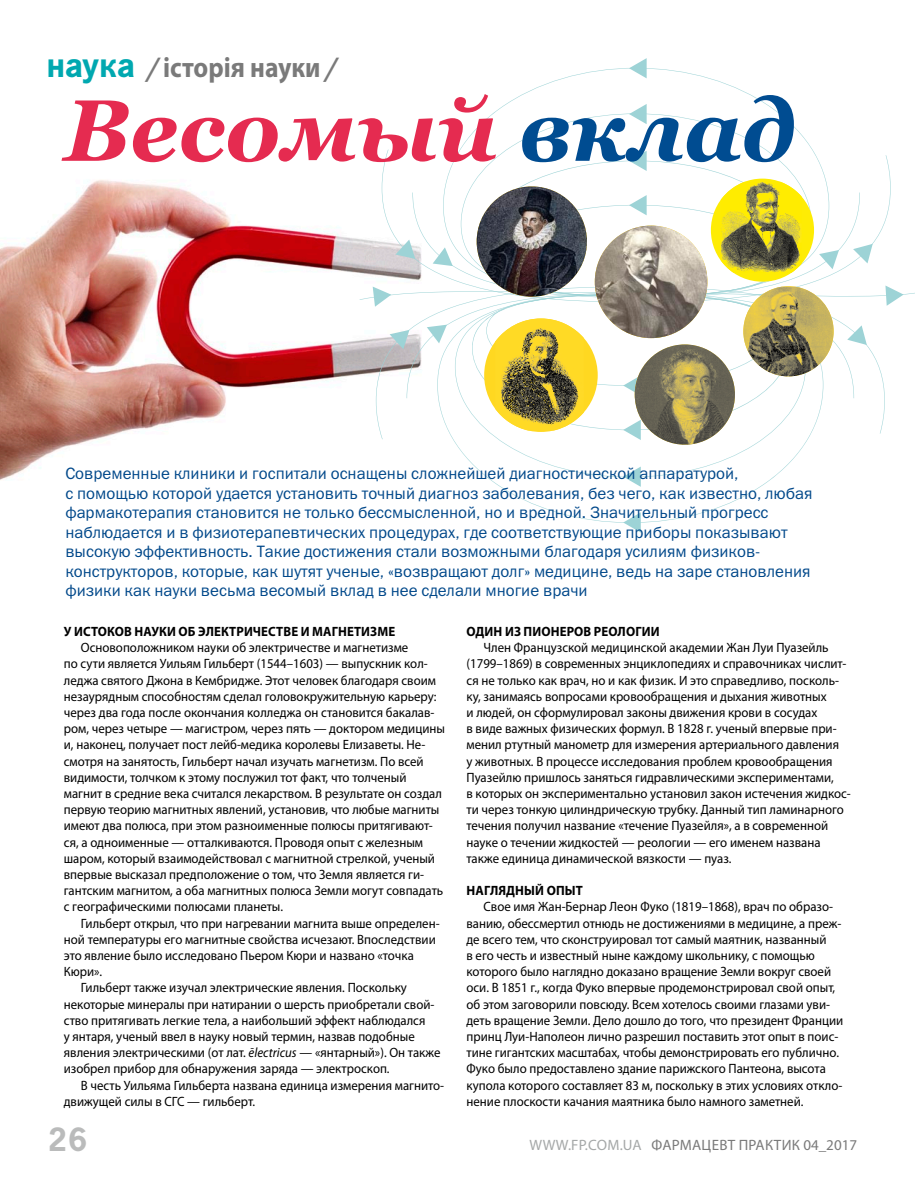
<style>
.page{position:relative;width:915px;height:1178px;background:#fff}
.page>*{position:absolute;margin:0;border:0;box-sizing:border-box;transform-origin:0 0}
.t1{font:italic 700 87px "Georgia";color:#e52b50}
.t2{font:700 34.5px "News Paper C";color:#babbbb}
.t3{font:700 28.5px "Myriad Pro";color:#7a7a7a;scale:.9 1}
.t4{font:16.5px/19.5px "Franklin Gothic Book ITC";color:#00488a}
.t5{font:15px "Myriad Pro";color:#7a7a7a}
.t6{font:15px "Myriad Pro";letter-spacing:.02em;color:#a5a8a8}
.t7{font:13.5px/16.2px "Myriad Pro";color:#000;scale:.95 1}
.t8{font:700 13.5px "Myriad Pro";letter-spacing:.01em;color:#000;scale:.95 1}
.s1{font-family:"News Paper C";font-size:36px;color:#00a8b0}
.s2{font-family:"News Paper C"}
.s3{color:#004c91}
.s4{font-style:italic}
</style>
<div class="page">
<img style="left:0;top:180px;width:359px;height:300px">
<svg style="left:453px;top:440px;width:355px;height:83px"></svg>
<svg style="left:455px;top:440px;width:350px;height:37px"></svg>
<svg style="left:623px;top:466px;width:17px;height:21px"></svg>
<svg style="left:623px;top:512px;width:17px;height:20px"></svg>
<svg style="left:493px;top:68px;width:319px;height:81px"></svg>
<svg style="left:460px;top:113px;width:351px;height:38px"></svg>
<svg style="left:359px;top:151px;width:555px;height:289px"></svg>
<svg style="left:629px;top:104px;width:17px;height:20px"></svg>
<svg style="left:629px;top:58px;width:17px;height:20px"></svg>
<img style="left:594px;top:226px;width:113px;height:112px;border-radius:56px">
<img style="left:476px;top:186px;width:110px;height:111px;border-radius:55px">
<div style="left:484px;top:318px;width:113px;height:114px;background:#ffd821;border-radius:50%"></div>
<img style="left:495px;top:318px;width:88px;height:112px">
<img style="left:743px;top:287px;width:90px;height:89px">
<div style="left:710px;top:179px;width:103px;height:103px;background:#feec04;border-radius:50%"></div>
<img style="left:720px;top:182px;width:81px;height:91px">
<img style="left:634px;top:344px;width:100px;height:101px;border-radius:50px">
<h3 class="t3" style="left:47px;top:48px;width:323px"><span class="s1">наука</span> <span class="s2">/</span> історія науки <span class="s2">/</span></h3>
<h1 class="t1" style="left:64px;top:66px;width:733px">Весомый <span class="s3">вклад</span></h1>
<p class="t4" style="left:65px;top:463px;width:748px">Современные клиники и госпитали оснащены сложнейшей диагностической аппаратурой,<br>с помощью которой удается установить точный диагноз заболевания, без чего, как известно, любая фармакотерапия становится не только бессмысленной, но и вредной. Значительный прогресс наблюдается и в физиотерапевтических процедурах, где соответствующие приборы показывают высокую эффективность. Такие достижения стали возможными благодаря усилиям физиков&shy;конструкторов, которые, как шутят ученые, «возвращают долг» медицине, ведь на заре становления физики как науки весьма весомый вклад в нее сделали многие врачи</p>
<p class="t8" style="left:64px;top:622px;width:350px">У истоков науки об электричестве и магнетизме</p>
<p class="t7" style="left:64px;top:639px;width:402px;text-indent:17px">ОСНОВОПОЛОЖНИКОМ НАУКИ ОБ ЭЛЕКТРИЧЕСТВЕ И МАГНЕТИЗМЕ<br>ПО СУТИ ЯВЛЯЕТСЯ УИЛЬЯМ ГИЛЬБЕРТ (1544–1603) — ВЫПУСКНИК КОЛ-ЛЕДЖА СВЯТОГО ДЖОНА В КЕМБРИДЖЕ. ЭТОТ ЧЕЛОВЕК БЛАГОДАРЯ СВОИМ НЕЗАУРЯДНЫМ СПОСОБНОСТЯМ СДЕЛАЛ ГОЛОВОКРУЖИТЕЛЬНУЮ КАРЬЕРУ:<br>ЧЕРЕЗ ДВА ГОДА ПОСЛЕ ОКОНЧАНИЯ КОЛЛЕДЖА ОН СТАНОВИТСЯ БАКАЛАВ-РОМ, ЧЕРЕЗ ЧЕТЫРЕ — МАГИСТРОМ, ЧЕРЕЗ ПЯТЬ — ДОКТОРОМ МЕДИЦИНЫ И, НАКОНЕЦ, ПОЛУЧАЕТ ПОСТ ЛЕЙБ-МЕДИКА КОРОЛЕВЫ ЕЛИЗАВЕТЫ. НЕ-СМОТРЯ НА ЗАНЯТОСТЬ, ГИЛЬБЕРТ НАЧАЛ ИЗУЧАТЬ МАГНЕТИЗМ. ПО ВСЕЙ ВИДИМОСТИ, ТОЛЧКОМ К ЭТОМУ ПОСЛУЖИЛ ТОТ ФАКТ, ЧТО ТОЛЧЕНЫЙ МАГНИТ В СРЕДНИЕ ВЕКА СЧИТАЛСЯ ЛЕКАРСТВОМ. В РЕЗУЛЬТАТЕ ОН СОЗДАЛ ПЕРВУЮ ТЕОРИЮ МАГНИТНЫХ ЯВЛЕНИЙ, УСТАНОВИВ, ЧТО ЛЮБЫЕ МАГНИТЫ ИМЕЮТ ДВА ПОЛЮСА, ПРИ ЭТОМ РАЗНОИМЕННЫЕ ПОЛЮСЫ ПРИТЯГИВАЮТ-СЯ, А ОДНОИМЕННЫЕ — ОТТАЛКИВАЮТСЯ. ПРОВОДЯ ОПЫТ С ЖЕЛЕЗНЫМ ШАРОМ, КОТОРЫЙ ВЗАИМОДЕЙСТВОВАЛ С МАГНИТНОЙ СТРЕЛКОЙ, УЧЕНЫЙ ВПЕРВЫЕ ВЫСКАЗАЛ ПРЕДПОЛОЖЕНИЕ О ТОМ, ЧТО ЗЕМЛЯ ЯВЛЯЕТСЯ ГИ-ГАНТСКИМ МАГНИТОМ, А ОБА МАГНИТНЫХ ПОЛЮСА ЗЕМЛИ МОГУТ СОВПАДАТЬ С ГЕОГРАФИЧЕСКИМИ ПОЛЮСАМИ ПЛАНЕТЫ.</p>
<p class="t7" style="left:81px;top:915px;width:379px">ГИЛЬБЕРТ ОТКРЫЛ, ЧТО ПРИ НАГРЕВАНИИ МАГНИТА ВЫШЕ ОПРЕДЕЛЕН-</p>
<p class="t7" style="left:64px;top:931px;width:393px">НОЙ ТЕМПЕРАТУРЫ ЕГО МАГНИТНЫЕ СВОЙСТВА ИСЧЕЗАЮТ. ВПОСЛЕДСТВИИ</p>
<p class="t7" style="left:64px;top:947px;width:370px">ЭТО ЯВЛЕНИЕ БЫЛО ИССЛЕДОВАНО ПЬЕРОМ КЮРИ И НАЗВАНО «ТОЧКА</p>
<p class="t7" style="left:64px;top:963px;width:42px">КЮРИ».</p>
<p class="t7" style="left:81px;top:979px;width:345px">ГИЛЬБЕРТ ТАКЖЕ ИЗУЧАЛ ЭЛЕКТРИЧЕСКИЕ ЯВЛЕНИЯ. ПОСКОЛЬКУ</p>
<p class="t7" style="left:64px;top:996px;width:391px">НЕКОТОРЫЕ МИНЕРАЛЫ ПРИ НАТИРАНИИ О ШЕРСТЬ ПРИОБРЕТАЛИ СВОЙ-</p>
<p class="t7" style="left:64px;top:1012px;width:382px">СТВО ПРИТЯГИВАТЬ ЛЕГКИЕ ТЕЛА, А НАИБОЛЬШИЙ ЭФФЕКТ НАБЛЮДАЛСЯ</p>
<p class="t7" style="left:64px;top:1028px;width:371px">У ЯНТАРЯ, УЧЕНЫЙ ВВЕЛ В НАУКУ НОВЫЙ ТЕРМИН, НАЗВАВ ПОДОБНЫЕ</p>
<p class="t7" style="left:64px;top:1044px;width:398px">ЯВЛЕНИЯ ЭЛЕКТРИЧЕСКИМИ (ОТ ЛАТ. <span class="s4">ēlectricus</span> — «ЯНТАРНЫЙ»). ОН ТАКЖЕ</p>
<p class="t7" style="left:64px;top:1060px;width:344px">ИЗОБРЕЛ ПРИБОР ДЛЯ ОБНАРУЖЕНИЯ ЗАРЯДА — ЭЛЕКТРОСКОП.</p>
<p class="t7" style="left:81px;top:1077px;width:383px">В ЧЕСТЬ УИЛЬЯМА ГИЛЬБЕРТА НАЗВАНА ЕДИНИЦА ИЗМЕРЕНИЯ МАГНИТО-</p>
<p class="t7" style="left:64px;top:1093px;width:203px">ДВИЖУЩЕЙ СИЛЫ В СГС — ГИЛЬБЕРТ.</p>
<h2 class="t2" style="left:47px;top:1120px;width:42px">26</h2>
<p class="t8" style="left:466px;top:622px;width:204px">Один из пионеров реологии</p>
<p class="t7" style="left:466px;top:639px;width:406px;text-indent:17px">ЧЛЕН ФРАНЦУЗСКОЙ МЕДИЦИНСКОЙ АКАДЕМИИ ЖАН ЛУИ ПУАЗЕЙЛЬ (1799–1869) В СОВРЕМЕННЫХ ЭНЦИКЛОПЕДИЯХ И СПРАВОЧНИКАХ ЧИСЛИТ-СЯ НЕ ТОЛЬКО КАК ВРАЧ, НО И КАК ФИЗИК. И ЭТО СПРАВЕДЛИВО, ПОСКОЛЬ-КУ, ЗАНИМАЯСЬ ВОПРОСАМИ КРОВООБРАЩЕНИЯ И ДЫХАНИЯ ЖИВОТНЫХ<br>И ЛЮДЕЙ, ОН СФОРМУЛИРОВАЛ ЗАКОНЫ ДВИЖЕНИЯ КРОВИ В СОСУДАХ<br>В ВИДЕ ВАЖНЫХ ФИЗИЧЕСКИХ ФОРМУЛ. В 1828 Г. УЧЕНЫЙ ВПЕРВЫЕ ПРИ-МЕНИЛ РТУТНЫЙ МАНОМЕТР ДЛЯ ИЗМЕРЕНИЯ АРТЕРИАЛЬНОГО ДАВЛЕНИЯ<br>У ЖИВОТНЫХ. В ПРОЦЕССЕ ИССЛЕДОВАНИЯ ПРОБЛЕМ КРОВООБРАЩЕНИЯ ПУАЗЕЙЛЮ ПРИШЛОСЬ ЗАНЯТЬСЯ ГИДРАВЛИЧЕСКИМИ ЭКСПЕРИМЕНТАМИ,<br>В КОТОРЫХ ОН ЭКСПЕРИМЕНТАЛЬНО УСТАНОВИЛ ЗАКОН ИСТЕЧЕНИЯ ЖИДКОС-ТИ ЧЕРЕЗ ТОНКУЮ ЦИЛИНДРИЧЕСКУЮ ТРУБКУ. ДАННЫЙ ТИП ЛАМИНАРНОГО ТЕЧЕНИЯ ПОЛУЧИЛ НАЗВАНИЕ «ТЕЧЕНИЕ ПУАЗЕЙЛЯ», А В СОВРЕМЕННОЙ НАУКЕ О ТЕЧЕНИИ ЖИДКОСТЕЙ — РЕОЛОГИИ — ЕГО ИМЕНЕМ НАЗВАНА ТАКЖЕ ЕДИНИЦА ДИНАМИЧЕСКОЙ ВЯЗКОСТИ — ПУАЗ.</p>
<p class="t8" style="left:466px;top:882px;width:124px">Наглядный опыт</p>
<p class="t7" style="left:466px;top:898px;width:398px;text-indent:17px">СВОЕ ИМЯ ЖАН-БЕРНАР ЛЕОН ФУКО (1819–1868), ВРАЧ ПО ОБРАЗО-ВАНИЮ, ОБЕССМЕРТИЛ ОТНЮДЬ НЕ ДОСТИЖЕНИЯМИ В МЕДИЦИНЕ, А ПРЕЖ-ДЕ ВСЕГО ТЕМ, ЧТО СКОНСТРУИРОВАЛ ТОТ САМЫЙ МАЯТНИК, НАЗВАННЫЙ<br>В ЕГО ЧЕСТЬ И ИЗВЕСТНЫЙ НЫНЕ КАЖДОМУ ШКОЛЬНИКУ, С ПОМОЩЬЮ КОТОРОГО БЫЛО НАГЛЯДНО ДОКАЗАНО ВРАЩЕНИЕ ЗЕМЛИ ВОКРУГ СВОЕЙ ОСИ. В 1851 Г., КОГДА ФУКО ВПЕРВЫЕ ПРОДЕМОНСТРИРОВАЛ СВОЙ ОПЫТ, ОБ ЭТОМ ЗАГОВОРИЛИ ПОВСЮДУ. ВСЕМ ХОТЕЛОСЬ СВОИМИ ГЛАЗАМИ УВИ-ДЕТЬ ВРАЩЕНИЕ ЗЕМЛИ. ДЕЛО ДОШЛО ДО ТОГО, ЧТО ПРЕЗИДЕНТ ФРАНЦИИ ПРИНЦ ЛУИ-НАПОЛЕОН ЛИЧНО РАЗРЕШИЛ ПОСТАВИТЬ ЭТОТ ОПЫТ В ПОИС-ТИНЕ ГИГАНТСКИХ МАСШТАБАХ, ЧТОБЫ ДЕМОНСТРИРОВАТЬ ЕГО ПУБЛИЧНО.<br>ФУКО БЫЛО ПРЕДОСТАВЛЕНО ЗДАНИЕ ПАРИЖСКОГО ПАНТЕОНА, ВЫСОТА КУПОЛА КОТОРОГО СОСТАВЛЯЕТ 83 М, ПОСКОЛЬКУ В ЭТИХ УСЛОВИЯХ ОТКЛО-НЕНИЕ ПЛОСКОСТИ КАЧАНИЯ МАЯТНИКА БЫЛО НАМНОГО ЗАМЕТНЕЙ.</p>
<p class="t6" style="left:529px;top:1135px;width:104px">WWW.FP.COM.UA</p>
<p class="t5" style="left:651px;top:1135px;width:21px">ФАРМАЦЕВТ</p>
<p class="t5" style="left:738px;top:1135px;width:20px">ПРАКТИК</p>
<p class="t5" style="left:803px;top:1135px;width:55px">04_2017</p>
</div>
